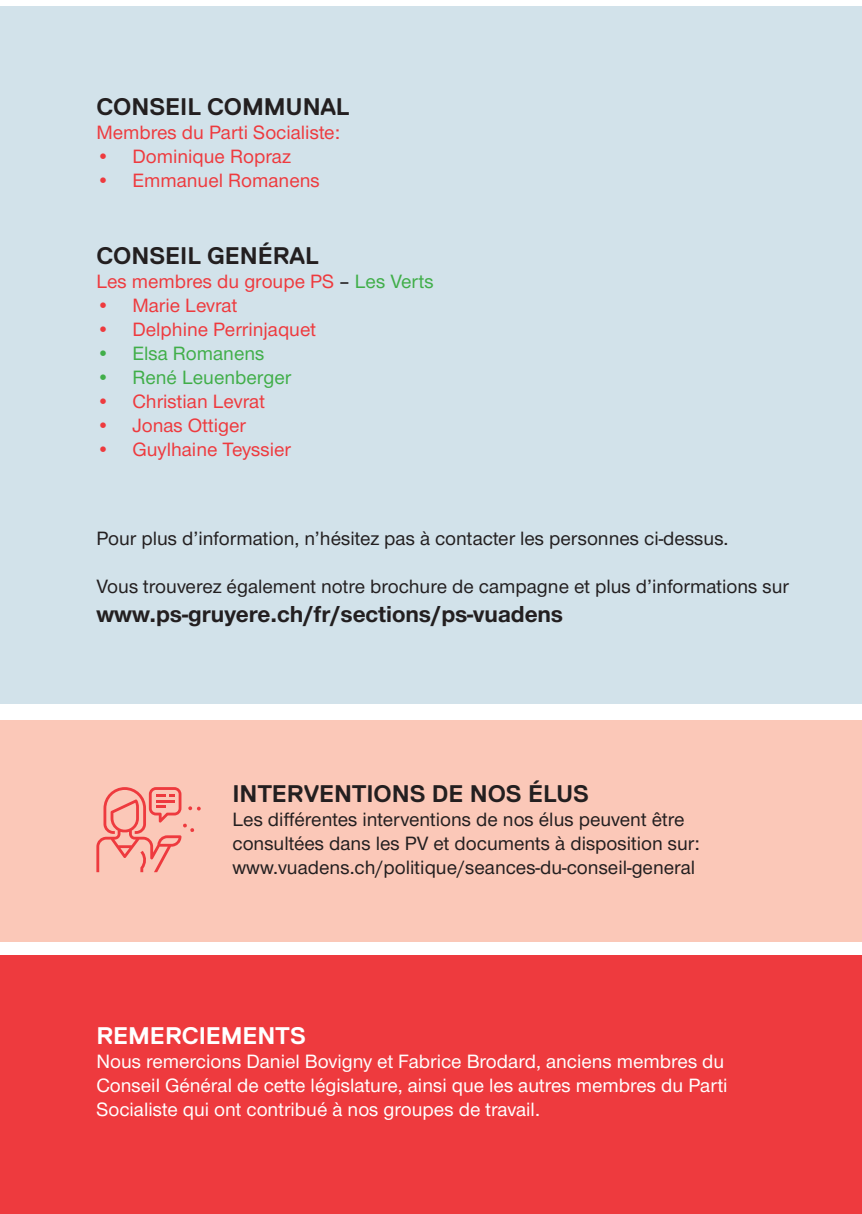
<style>
.page{position:relative;width:862px;height:1214px;background:#fff}
.page>*{position:absolute;margin:0;border:0;box-sizing:border-box;transform-origin:0 0}
.t1{font:700 24px "Replica";letter-spacing:-.005em;color:#231f20}
.t2{font:700 24px "Nimbus San Nov";color:#231f20}
.t3{font:700 24px "Replica";letter-spacing:-.005em;color:#fff}
.t4{font:500 20px/24px "Nimbus San Nov";color:#231f20}
.t5{font:500 20px/24px "Nimbus San Nov";color:#fff}
.t6{font:500 20px "Nimbus San Nov";color:#ee3a3e}
.t7{font:500 20px "Nimbus San Nov";color:#40ae49}
.s1{color:#231f20}
.s2{color:#40ae49}
</style>
<div class="page">
<div style="left:0;top:6px;width:862px;height:697px;background:#d2e2ea"></div>
<div style="left:0;top:720px;width:862px;height:221px;background:#fbc8b8"></div>
<div style="left:0;top:955px;width:862px;height:258px;background:#ee3a3e"></div>
<svg style="left:96px;top:787px;width:105px;height:85px"></svg>
<p class="t1" style="left:96px;top:94px;width:254px">CONSEIL COMMUNAL</p>
<p class="t6" style="left:96px;top:121px;width:245px">Membres du Parti Socialiste:</p>
<p class="t6" style="left:96px;top:145px;width:196px">• Dominique Ropraz</p>
<p class="t6" style="left:96px;top:169px;width:225px">• Emmanuel Romanens</p>
<p class="t1" style="left:96px;top:243px;width:224px">CONSEIL GENÉRAL</p>
<p class="t6" style="left:96px;top:270px;width:339px">Les membres du groupe PS <span class="s1">–</span> <span class="s2">Les Verts</span></p>
<p class="t6" style="left:96px;top:294px;width:142px">• Marie Levrat</p>
<p class="t6" style="left:96px;top:318px;width:221px">• Delphine Perrinjaquet</p>
<p class="t7" style="left:96px;top:342px;width:170px">• Elsa Romanens</p>
<p class="t7" style="left:96px;top:366px;width:196px">• René Leuenberger</p>
<p class="t6" style="left:96px;top:390px;width:170px">• Christian Levrat</p>
<p class="t6" style="left:96px;top:414px;width:151px">• Jonas Ottiger</p>
<p class="t6" style="left:96px;top:438px;width:196px">• Guylhaine Teyssier</p>
<p class="t4" style="left:96px;top:526px;width:634px">Pour plus d’information, n’hésitez pas à contacter les personnes ci-dessus.</p>
<p class="t4" style="left:96px;top:574px;width:694px">Vous trouverez également notre brochure de campagne et plus d’informations sur</p>
<p class="t2" style="left:96px;top:600px;width:468px">www.ps-gruyere.ch/fr/sections/ps-vuadens</p>
<p class="t1" style="left:232px;top:780px;width:358px">INTERVENTIONS DE NOS ÉLUS</p>
<p class="t4" style="left:232px;top:807px;width:469px">Les différentes interventions de nos élus peuvent être consultées dans les PV et documents à disposition sur: www.vuadens.ch/politique/seances-du-conseil-general</p>
<p class="t3" style="left:96px;top:1022px;width:211px">REMERCIEMENTS</p>
<p class="t5" style="left:96px;top:1049px;width:633px">Nous remercions Daniel Bovigny et Fabrice Brodard, anciens membres du<br>Conseil Général de cette législature, ainsi que les autres membres du Parti<br>Socialiste qui ont contribué à nos groupes de travail.</p>
</div>
